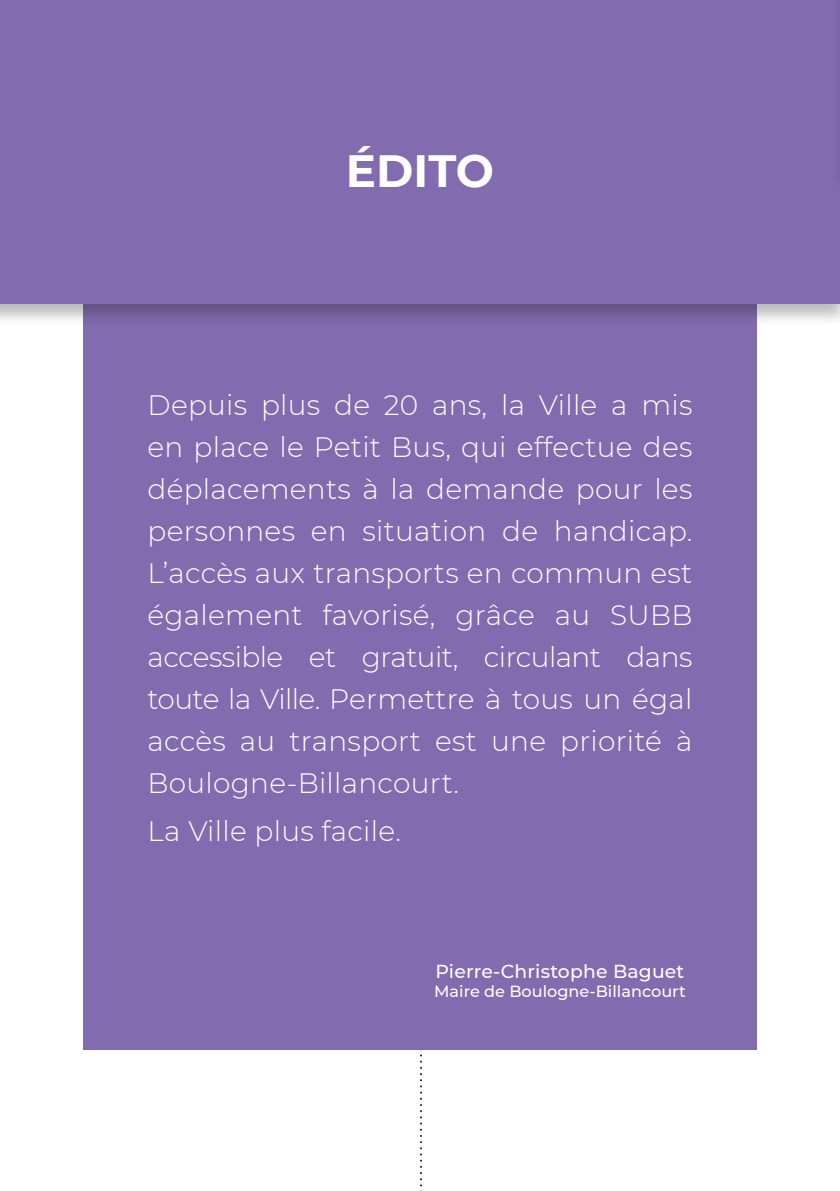
<style>
.page{position:relative;width:840px;height:1191px;background:#fff}
.page>*{position:absolute;margin:0;border:0;box-sizing:border-box;transform-origin:0 0}
.t1{font:700 45.2px "Montserrat";color:#fff}
.t2{font:300 28px/42px "Montserrat";letter-spacing:.01em;color:#fff;text-align:justify}
.t3{font:500 18.8px "Montserrat";letter-spacing:.01em;color:#fff}
.t4{font:500 16px "Montserrat";color:#fff}
</style>
<div class="page">
<svg style="left:420px;top:1049px;width:2px;height:142px"></svg>
<div style="left:83px;top:219px;width:673px;height:830px;background:#826baf"></div>
<div style="left:0;top:0;width:839px;height:327px;background:#231f20;opacity:.3"></div>
<div style="left:0;top:0;width:839px;height:303px;background:#826baf"></div>
<p class="t1" style="left:346px;top:138px;width:149px">ÉDITO</p>
<p class="t2" style="left:147px;top:383px;width:546px">Depuis plus de 20 ans, la Ville a mis en place le Petit Bus, qui effectue des déplacements à la demande pour les personnes en situation de handicap.<br>L’accès aux transports en commun est également favorisé, grâce au SUBB accessible et gratuit, circulant dans toute la Ville. Permettre à tous un égal accès au transport est une priorité à Boulogne-Billancourt.</p>
<p class="t2" style="left:147px;top:809px;width:255px">La Ville plus facile.</p>
<p class="t3" style="left:435px;top:958px;width:250px">Pierre-Christophe Baguet</p>
<p class="t4" style="left:434px;top:980px;width:253px">Maire de Boulogne-Billancourt</p>
</div>
